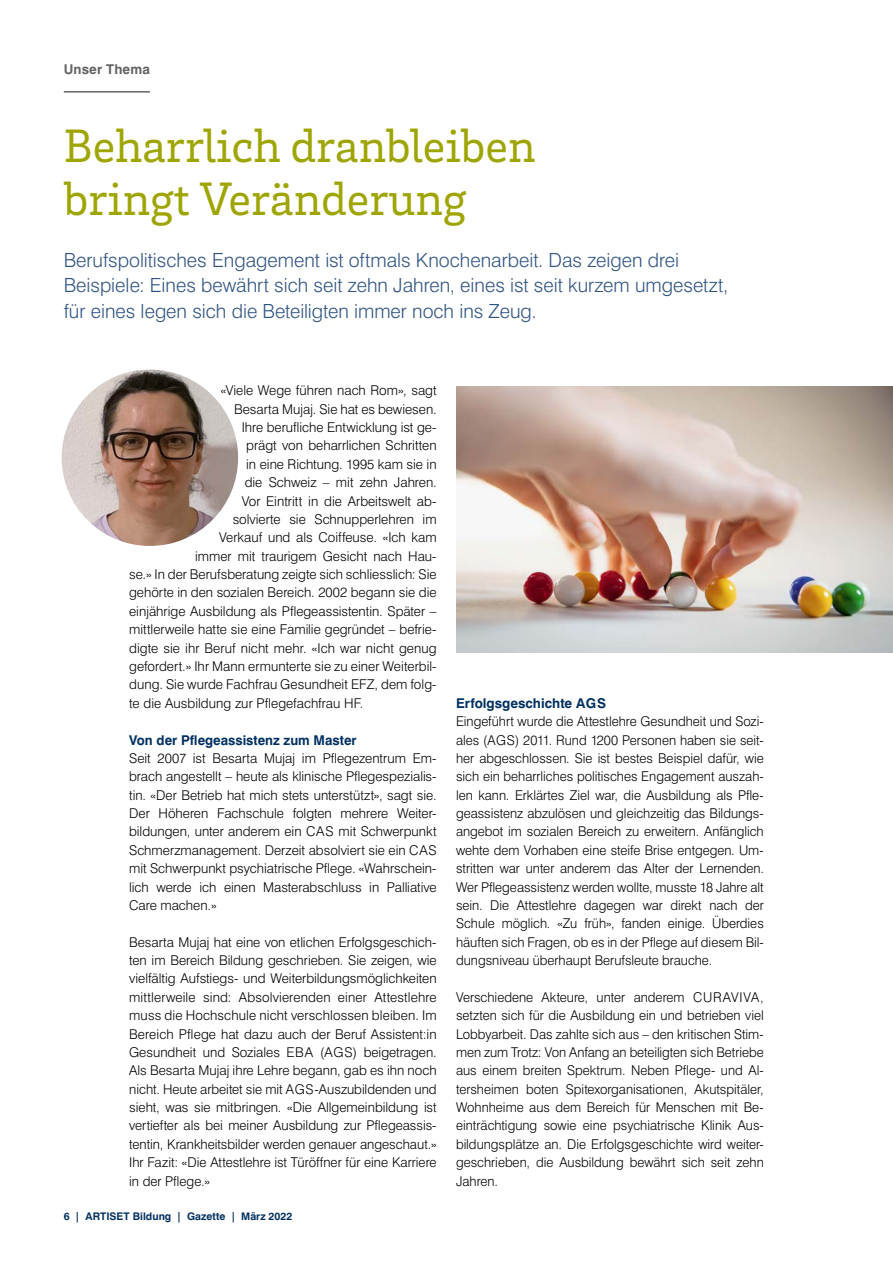
<style>
.page{position:relative;width:893px;height:1263px;background:#fff}
.page>*{position:absolute;margin:0;border:0;box-sizing:border-box;transform-origin:0 0}
.Haupttitel{font:48px/52.5px "Brix Slab";color:#9fa500}
._03_Lead{font:300 19.5px/25.5px "Swiss 721 BT";color:#305481}
._05_GT{font:300 13.5px/18.3px "Swiss 721 BT";color:#000;text-align:justify}
._04_Zwischentitel{font:700 13.5px "Swiss 721 BT";color:#003060}
.t1{font:700 13.5px "Swiss 721 BT";letter-spacing:.01em;color:#626463}
.t2{font:700 10.5px "Swiss 721 BT";color:#003060}
</style>
<div class="page">
<img style="left:62px;top:369px;width:176px;height:177px;border-radius:88px">
<img style="left:456px;top:386px;width:437px;height:267px">
<hr style="left:64px;top:91px;width:86px;height:2px;background:#626463">
<p class="t1" style="left:64px;top:61px;width:88px">Unser Thema</p>
<p class="Haupttitel" style="left:64px;top:118px;width:473px">Beharrlich dranbleiben bringt Veränderung</p>
<p class="_03_Lead" style="left:64px;top:247px;width:666px">Berufspolitisches Engagement ist oftmals Knochenarbeit. Das zeigen drei<br>Beispiele: Eines bewährt sich seit zehn Jahren, eines ist seit kurzem umgesetzt, für eines legen sich die Beteiligten immer noch ins Zeug.</p>
<p class="_05_GT" style="left:221px;top:381px;width:218px">«Viele Wege führen nach Rom», sagt</p>
<p class="_05_GT" style="left:234px;top:400px;width:204px">Besarta Mujaj. Sie hat es bewiesen.</p>
<p class="_05_GT" style="left:242px;top:418px;width:197px">Ihre berufliche Entwicklung ist ge-</p>
<p class="_05_GT" style="left:246px;top:436px;width:192px">prägt von beharrlichen Schritten</p>
<p class="_05_GT" style="left:246px;top:455px;width:192px">in eine Richtung. 1995 kam sie in</p>
<p class="_05_GT" style="left:245px;top:473px;width:193px">die Schweiz – mit zehn Jahren.</p>
<p class="_05_GT" style="left:242px;top:491px;width:197px">Vor Eintritt in die Arbeitswelt ab-</p>
<p class="_05_GT" style="left:233px;top:510px;width:205px">solvierte sie Schnupperlehren im</p>
<p class="_05_GT" style="left:219px;top:528px;width:219px">Verkauf und als Coiffeuse. «Ich kam</p>
<p class="_05_GT" style="left:195px;top:547px;width:243px">immer mit traurigem Gesicht nach Hau-</p>
<p class="_05_GT" style="left:129px;top:565px;width:309px">se.» In der Berufsberatung zeigte sich schliesslich: Sie</p>
<p class="_05_GT" style="left:129px;top:583px;width:309px">gehörte in den sozialen Bereich. 2002 begann sie die</p>
<p class="_05_GT" style="left:129px;top:602px;width:309px">einjährige Ausbildung als Pflegeassistentin. Später –</p>
<p class="_05_GT" style="left:129px;top:620px;width:309px">mittlerweile hatte sie eine Familie gegründet – befrie-</p>
<p class="_05_GT" style="left:129px;top:638px;width:309px">digte sie ihr Beruf nicht mehr. «Ich war nicht genug</p>
<p class="_05_GT" style="left:129px;top:657px;width:309px">gefordert.» Ihr Mann ermunterte sie zu einer Weiterbil-</p>
<p class="_05_GT" style="left:129px;top:675px;width:309px">dung. Sie wurde Fachfrau Gesundheit EFZ, dem folg-</p>
<p class="_05_GT" style="left:129px;top:694px;width:236px">te die Ausbildung zur Pflegefachfrau HF.</p>
<p class="_04_Zwischentitel" style="left:129px;top:731px;width:229px">Von der Pflegeassistenz zum Master</p>
<p class="_05_GT" style="left:129px;top:749px;width:309px">Seit 2007 ist Besarta Mujaj im Pflegezentrum Em&shy;brach angestellt – heute als klinische Pflegespezialis&shy;tin. «Der Betrieb hat mich stets unterstützt», sagt sie.<br>Der Höheren Fachschule folgten mehrere Weiter&shy;bildungen, unter anderem ein CAS mit Schwerpunkt Schmerzmanagement. Derzeit absolviert sie ein CAS mit Schwerpunkt psychiatrische Pflege. «Wahrschein&shy;lich werde ich einen Masterabschluss in Palliative Care machen.»</p>
<p class="_05_GT" style="left:129px;top:932px;width:309px">Besarta Mujaj hat eine von etlichen Erfolgsgeschich&shy;ten im Bereich Bildung geschrieben. Sie zeigen, wie vielfältig Aufstiegs- und Weiterbildungsmöglichkeiten mittlerweile sind: Absolvierenden einer Attestlehre muss die Hochschule nicht verschlossen bleiben. Im Bereich Pflege hat dazu auch der Beruf Assistent:in Gesundheit und Soziales EBA (AGS) beigetragen.<br>Als Besarta Mujaj ihre Lehre begann, gab es ihn noch nicht. Heute arbeitet sie mit AGS-Auszubildenden und sieht, was sie mitbringen. «Die Allgemeinbildung ist vertiefter als bei meiner Ausbildung zur Pflegeassis&shy;tentin, Krankheitsbilder werden genauer angeschaut.» Ihr Fazit: «Die Attestlehre ist Türöffner für eine Karriere in der Pflege.»</p>
<p class="t2" style="left:64px;top:1210px;width:230px">6 | ARTISET Bildung | Gazette | März 2022</p>
<p class="_04_Zwischentitel" style="left:456px;top:695px;width:152px">Erfolgsgeschichte AGS</p>
<p class="_05_GT" style="left:456px;top:712px;width:309px">Eingeführt wurde die Attestlehre Gesundheit und Sozi&shy;ales (AGS) 2011. Rund 1200 Personen haben sie seit&shy;her abgeschlossen. Sie ist bestes Beispiel dafür, wie sich ein beharrliches politisches Engagement auszah&shy;len kann. Erklärtes Ziel war, die Ausbildung als Pfle&shy;geassistenz abzulösen und gleichzeitig das Bildungs&shy;angebot im sozialen Bereich zu erweitern. Anfänglich wehte dem Vorhaben eine steife Brise entgegen. Um&shy;stritten war unter anderem das Alter der Lernenden.<br>Wer Pflegeassistenz werden wollte, musste 18 Jahre alt sein. Die Attestlehre dagegen war direkt nach der Schule möglich. «Zu früh», fanden einige. Überdies häuften sich Fragen, ob es in der Pflege auf diesem Bil&shy;dungsniveau überhaupt Berufsleute brauche.</p>
<p class="_05_GT" style="left:456px;top:988px;width:309px">Verschiedene Akteure, unter anderem CURAVIVA, setzten sich für die Ausbildung ein und betrieben viel Lobbyarbeit. Das zahlte sich aus – den kritischen Stim&shy;men zum Trotz: Von Anfang an beteiligten sich Betriebe aus einem breiten Spektrum. Neben Pflege- und Al&shy;tersheimen boten Spitexorganisationen, Akutspitäler, Wohnheime aus dem Bereich für Menschen mit Be&shy;einträchtigung sowie eine psychiatrische Klinik Aus&shy;bildungsplätze an. Die Erfolgsgeschichte wird weiter&shy;geschrieben, die Ausbildung bewährt sich seit zehn Jahren.</p>
</div>
